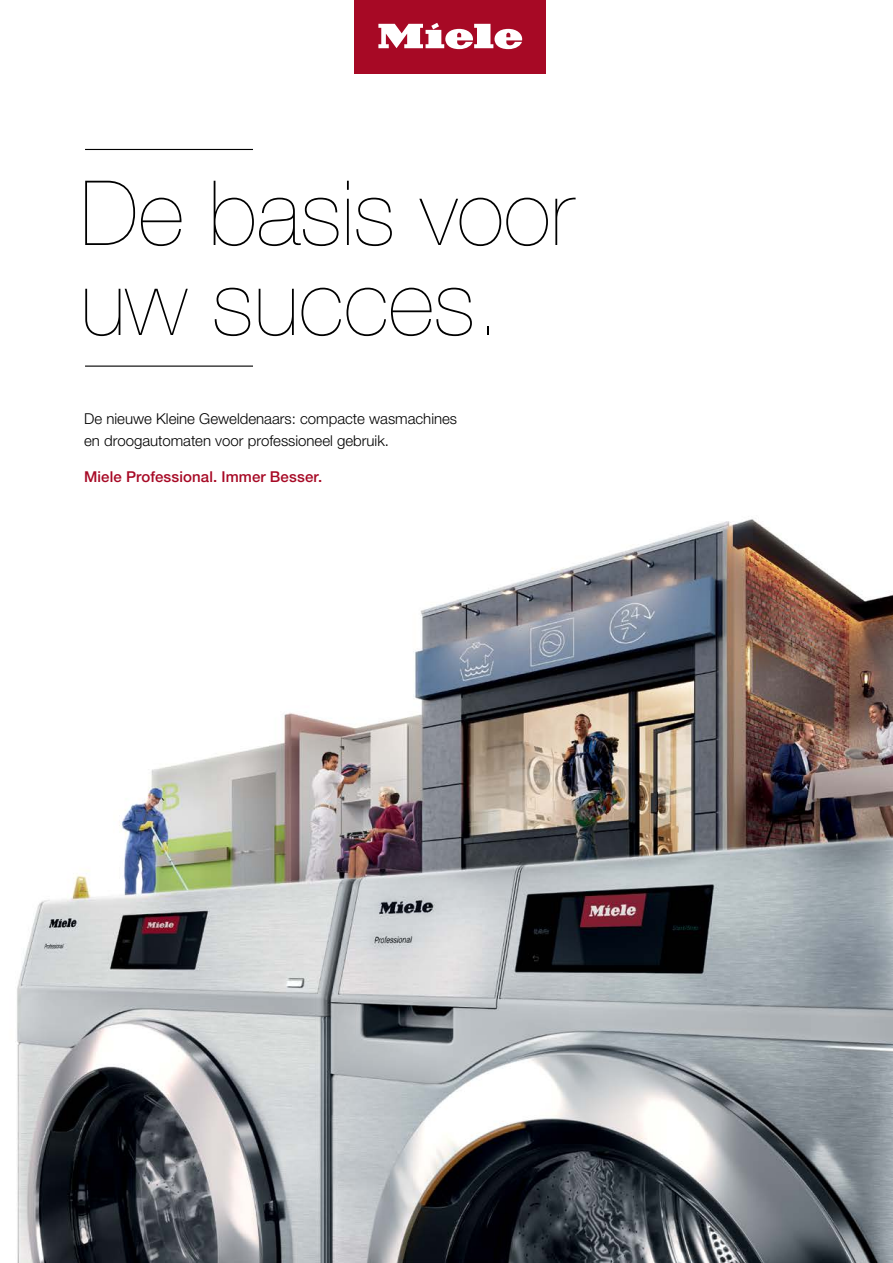
<style>
.page{position:relative;width:893px;height:1263px;background:#fff}
.page>*{position:absolute;margin:0;border:0;box-sizing:border-box;transform-origin:0 0}
.t1{font:200 90px/90px "Helvetica Neue LTW1 G";color:#000}
.t2{font:300 15px/22.5px "Helvetica Neue LTW1 G";color:#000}
.t3{font:500 15px "Helvetica Neue LTW1 G";letter-spacing:.01em;color:#a70925}
</style>
<div class="page">
<img style="left:15px;top:365px;width:878px;height:898px">
<hr style="left:85px;top:149px;width:168px;height:1px;background:#000">
<hr style="left:85px;top:366px;width:168px;height:1px;background:#000">
<div style="left:354px;top:0;width:191px;height:73px;background:#a70925"></div>
<svg style="left:378px;top:23px;width:144px;height:26px"></svg>
<p class="t1" style="left:80px;top:169px;width:495px">De basis voor uw succes.</p>
<p class="t2" style="left:84px;top:407px;width:374px">De nieuwe Kleine Geweldenaars: compacte wasmachines en droogautomaten voor professioneel gebruik.</p>
<p class="t3" style="left:84px;top:468px;width:239px">Miele Professional. Immer Besser.</p>
</div>
